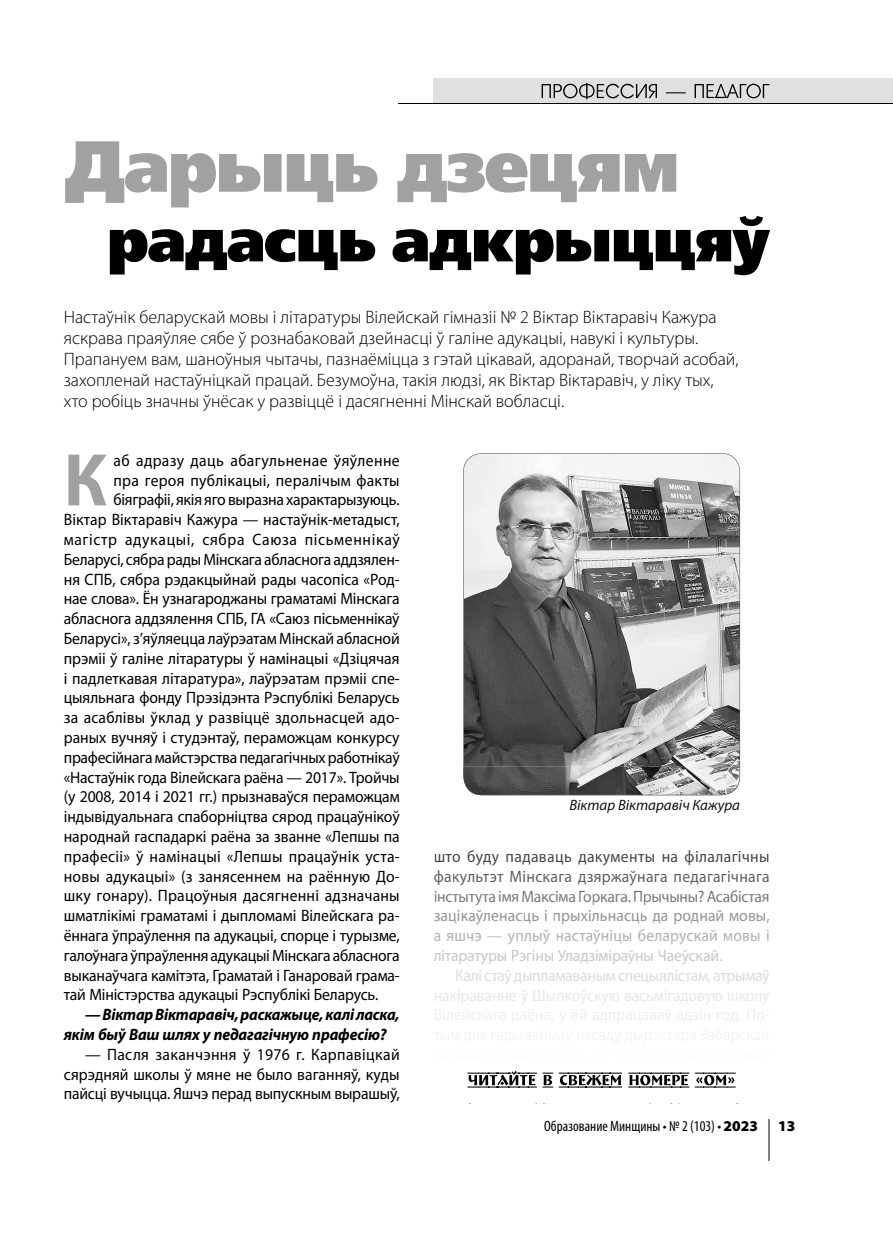
<style>
.page{position:relative;width:893px;height:1238px;background:#fff}
.page>*{position:absolute;margin:0;border:0;box-sizing:border-box;transform-origin:0 0}
.t1{font:700 75.3px "Myriad Pro";color:#a1a1a1;scale:.95 1}
.t2{font:72px "Free Set Black C";letter-spacing:-.025em;color:#a1a1a1}
.t3{font:60px "Free Set Black C";letter-spacing:-.02em;color:#000}
.t4{font:300 18px/21px "Myriad Pro";color:#000}
.t5{font:16.5px/19.8px "Myriad Pro";letter-spacing:-.005em;color:#000;text-align:justify;scale:.95 1}
.t6{font:16.5px/19.8px "Myriad Pro";letter-spacing:-.01em;color:#585858;text-align:justify;scale:.95 1}
.t7{font:16.5px "Myriad Pro";letter-spacing:.015em;color:#000;scale:.95 1}
.t8{font:16.5px/19.8px "Myriad Pro";letter-spacing:-.01em;color:#d7d7d7;text-align:right;scale:.95 1}
.t9{font:italic 700 16.5px/19.8px "Myriad Pro";letter-spacing:-.01em;color:#000;scale:.95 1}
.t10{font:16.5px "Myriad Pro";letter-spacing:.02em;color:#000;scale:.95 1}
.t11{font:16.5px "Myriad Pro";letter-spacing:.04em;color:#000;scale:.95 1}
.t12{font:16.5px "Myriad Pro";letter-spacing:.025em;color:#000;scale:.95 1}
.t13{font:condensed 15px "Myriad Pro";color:#000}
.t14{font:italic 15px "Myriad Pro";color:#101010}
.t15{font:900 15px "Myriad Pro";color:#000}
.s1{color:#141414}
.s2{color:#131313}
.s3{color:#111}
.s4{color:#151515}
.s5{color:#454545}
.s6{color:#3f3f3f}
.s7{color:#3e3e3e}
.s8{color:#464646}
.s9{color:#3d3d3d}
.s10{color:#565656}
.s11{color:#707070}
.s12{color:#727272}
.s13{color:#717171}
.s14{color:#6f6f6f}
.s15{color:#797979}
.s16{color:#939393}
.s17{color:#8a8a8a}
.s18{color:#8c8c8c}
.s19{color:#979797}
.s20{color:#aeaeae}
.s21{color:#adadad}
.s22{color:#b0b0b0}
.s23{color:#acacac}
.s24{color:#a4a4a4}
.s25{color:#a5a5a5}
.s26{color:#c7c7c7}
.s27{color:#c8c8c8}
.s28{color:#bfbfbf}
.s29{color:#c6c6c6}
.s30{color:#cacaca}
.s31{color:#d6d6d6}
.s32{color:#ddd}
.s33{color:#dcdcdc}
.s34{color:#e5e5e5}
.s35{color:#e4e4e4}
.s36{color:#e8e8e8}
.s37{color:#e9e9e9}
.s38{font-weight:900;font-stretch:normal}
</style>
<div class="page">
<hr style="left:769px;top:1120px;width:1px;height:41px;background:#808080">
<div style="left:433px;top:78px;width:460px;height:25px;background:#e0e0e0"></div>
<hr style="left:399px;top:103px;width:494px;height:1px;background:#000">
<svg style="left:542px;top:83px;width:227px;height:16px"></svg>
<svg style="left:463px;top:453px;width:277px;height:314px;background:#939393"></svg>
<img style="left:467px;top:767px;width:274px;height:321px">
<img style="left:467px;top:850px;width:274px;height:16px">
<img style="left:467px;top:870px;width:274px;height:15px">
<img style="left:467px;top:890px;width:274px;height:15px">
<img style="left:467px;top:910px;width:274px;height:15px">
<img style="left:467px;top:929px;width:274px;height:16px">
<img style="left:467px;top:950px;width:255px;height:15px">
<img style="left:467px;top:969px;width:274px;height:15px">
<img style="left:467px;top:989px;width:274px;height:15px">
<img style="left:467px;top:1009px;width:274px;height:15px">
<img style="left:467px;top:1028px;width:274px;height:16px">
<img style="left:467px;top:1049px;width:274px;height:15px">
<img style="left:467px;top:1068px;width:274px;height:15px">
<img style="left:463px;top:767px;width:277px;height:28px">
<img style="left:570px;top:799px;width:170px;height:14px">
<svg style="left:467px;top:1071px;width:269px;height:16px"></svg>
<h2 class="t2" style="left:64px;top:125px;width:617px">Дарыць дзецям</h2>
<h3 class="t3" style="left:107px;top:206px;width:664px">радасць адкрыццяў</h3>
<p class="t4" style="left:64px;top:306px;width:676px">Настаўнік беларускай мовы і літаратуры Вілейскай гімназіі № 2 Віктар Віктаравіч Кажура яскрава праяўляе сябе ў рознабаковай дзейнасці ў галіне адукацыі, навукі і культуры.<br>Прапануем вам, шаноўныя чытачы, пазнаёміцца з гэтай цікавай, адоранай, творчай асобай, захопленай настаўніцкай працай. Безумоўна, такія людзі, як Віктар Віктаравіч, у ліку тых, хто робіць значны ўнёсак у развіццё і дасягненні Мінскай вобласці.</p>
<h1 class="t1" style="left:64px;top:435px;width:47px">К</h1>
<p class="t12" style="left:113px;top:450px;width:303px">аб адразу даць абагульненае ўяўленне</p>
<p class="t7" style="left:113px;top:470px;width:303px">пра героя публікацыі, пералічым факты</p>
<p class="t5" style="left:113px;top:490px;width:303px">біяграфіі, якія яго выразна характарызуюць.</p>
<p class="t5" style="left:64px;top:510px;width:355px">Віктар Віктаравіч Кажура — настаўнік-метадыст,</p>
<p class="t11" style="left:64px;top:530px;width:355px">магістр адукацыі, сябра Саюза пісьменнікаў</p>
<p class="t5" style="left:64px;top:549px;width:355px">Беларусі, сябра рады Мінскага абласнога аддзялен-</p>
<p class="t5" style="left:64px;top:569px;width:355px">ня СПБ, сябра рэдакцыйнай рады часопіса «Род-</p>
<p class="t5" style="left:64px;top:589px;width:355px">нае слова». Ён узнагароджаны граматамі Мінскага</p>
<p class="t5" style="left:64px;top:609px;width:355px">абласнога аддзялення СПБ, ГА «Саюз пісьменнікаў</p>
<p class="t5" style="left:64px;top:628px;width:355px">Беларусі», з’яўляецца лаўрэатам Мінскай абласной</p>
<p class="t5" style="left:64px;top:648px;width:355px">прэміі ў галіне літаратуры ў намінацыі «Дзіцячая</p>
<p class="t5" style="left:64px;top:668px;width:355px">і падлеткавая літаратура», лаўрэатам прэміі спе-</p>
<p class="t5" style="left:64px;top:688px;width:355px">цыяльнага фонду Прэзідэнта Рэспублікі Беларусь</p>
<p class="t5" style="left:64px;top:708px;width:355px">за асаблівы ўклад у развіццё здольнасцей адо-</p>
<p class="t5" style="left:64px;top:727px;width:355px">раных вучняў і студэнтаў, пераможцам конкурсу</p>
<p class="t5" style="left:64px;top:747px;width:355px">прафесійнага майстэрства педагагічных работнікаў</p>
<p class="t5" style="left:64px;top:767px;width:355px">«Настаўнік года Вілейскага раёна — 2017». Тройчы</p>
<p class="t5" style="left:64px;top:787px;width:355px">(у 2008, 2014 і 2021 гг.) прызнаваўся пераможцам</p>
<p class="t5" style="left:64px;top:807px;width:355px">індывідуальнага спаборніцтва сярод працаўнікоў</p>
<p class="t5" style="left:64px;top:826px;width:355px">народнай гаспадаркі раёна за званне «Лепшы па</p>
<p class="t10" style="left:64px;top:846px;width:355px">прафесіі» ў намінацыі «Лепшы працаўнік уста-</p>
<p class="t7" style="left:64px;top:866px;width:355px">новы адукацыі» (з занясеннем на раённую До-</p>
<p class="t7" style="left:64px;top:886px;width:355px">шку гонару). Працоўныя дасягненні адзначаны</p>
<p class="t5" style="left:64px;top:906px;width:355px">шматлікімі граматамі і дыпломамі Вілейскага ра-</p>
<p class="t5" style="left:64px;top:925px;width:355px">ённага ўпраўлення па адукацыі, спорце і турызме,</p>
<p class="t5" style="left:64px;top:945px;width:355px">галоўнага ўпраўлення адукацыі Мінскага абласнога</p>
<p class="t5" style="left:64px;top:965px;width:355px">выканаўчага камітэта, Граматай і Ганаровай грама-</p>
<p class="t5" style="left:64px;top:985px;width:333px">тай Міністэрства адукацыі Рэспублікі Беларусь.</p>
<p class="t9" style="left:64px;top:1005px;width:355px;text-indent:21px">— Віктар Віктаравіч, раскажыце, калі ласка, якім быў Ваш шлях у педагагічную прафесію?</p>
<p class="t5" style="left:64px;top:1044px;width:355px;text-indent:21px">— Пасля заканчэння ў 1976 г. Карпавіцкай сярэдняй школы ў мяне не было ваганняў, куды пайсці вучыцца. Яшчэ перад выпускным вырашыў,</p>
<p class="t14" style="left:569px;top:796px;width:172px">Вікт<span class="s1">ар</span> <span class="s2">В</span>ікта<span class="s1">ра</span>ві<span class="s3">ч</span> <span class="s2">Ка</span><span class="s1">жу</span><span class="s4">ра</span></p>
<p class="t6" style="left:434px;top:846px;width:355px"><span class="s5">шт</span><span class="s6">о</span> <span class="s7">бу</span><span class="s8">ду</span> <span class="s5">п</span><span class="s6">адаваць</span> <span class="s8">даку</span><span class="s5">мент</span><span class="s6">ы</span> <span class="s5">на</span> <span class="s9">ф</span><span class="s7">іл</span><span class="s5">алаг</span><span class="s7">і</span><span class="s5">ч</span><span class="s6">ны </span><span class="s10">фа</span>культэт <span class="s10">Мі</span>нскага дзярж<span class="s10">аў</span>нага педагаг<span class="s10">іч</span>нага <span class="s11">ін</span><span class="s12">стытут</span><span class="s13">а</span> <span class="s14">ім</span><span class="s13">я</span> <span class="s14">Ма</span><span class="s13">кс</span><span class="s14">ім</span><span class="s13">а</span> <span class="s14">Го</span><span class="s13">ркага</span><span class="s15">.</span><span class="s14">П</span><span class="s13">рычыны</span><span class="s14">? Асабіс</span><span class="s13">та</span><span class="s12">я </span><span class="s16">заціка</span><span class="s17">ўл</span><span class="s18">е</span><span class="s16">насць</span> <span class="s17">і</span> <span class="s18">п</span><span class="s16">ры</span><span class="s17">хі</span><span class="s18">льна</span><span class="s16">сць</span> <span class="s18">да</span> <span class="s16">р</span><span class="s18">од</span><span class="s16">на</span><span class="s17">й</span> <span class="s16">мовы</span><span class="s19">, </span><span class="s20">а</span> <span class="s21">яшчэ</span> <span class="s22">—</span> <span class="s20">упл</span><span class="s23">ыў</span> <span class="s20">н</span><span class="s21">аста</span><span class="s24">ў</span><span class="s23">н</span><span class="s24">і</span><span class="s23">ц</span><span class="s20">ы</span> <span class="s25">б</span><span class="s23">е</span><span class="s21">ларуск</span><span class="s23">ай</span> <span class="s20">м</span><span class="s21">ов</span><span class="s20">ы</span> <span class="s23">і </span><span class="s26">лі</span><span class="s27">таратуры</span> <span class="s28">Р</span><span class="s27">эг</span><span class="s28">і</span><span class="s26">н</span><span class="s27">ы</span> <span class="s26">Ул</span><span class="s27">ад</span><span class="s29">зімі</span><span class="s27">ра</span><span class="s28">ў</span><span class="s26">н</span><span class="s27">ы</span> <span class="s26">Чаеў</span><span class="s27">ск</span><span class="s29">ай</span><span class="s30">.</span></p>
<p class="t8" style="left:434px;top:965px;width:355px"><span class="s31">Калі</span> ста<span class="s31">ў</span> дыпламаванымспецыял<span class="s31">іс</span>та<span class="s31">м</span><span class="s32">,</span> <span class="s33">а</span>трым<span class="s31">аў </span><span class="s34">на</span><span class="s35">кі</span><span class="s34">ра</span><span class="s36">ванн</span><span class="s34">е</span> <span class="s35">ў Шыпкоў</span><span class="s34">ск</span><span class="s37">ую</span> <span class="s34">в</span><span class="s35">ас</span><span class="s34">ьм</span><span class="s35">ігад</span><span class="s34">овую ш</span><span class="s35">колу</span></p>
<p class="t13" style="left:544px;top:1117px;width:215px">Образование Минщины • № 2 (103) • <span class="s38">2023</span></p>
<p class="t15" style="left:778px;top:1117px;width:19px">13</p>
</div>
